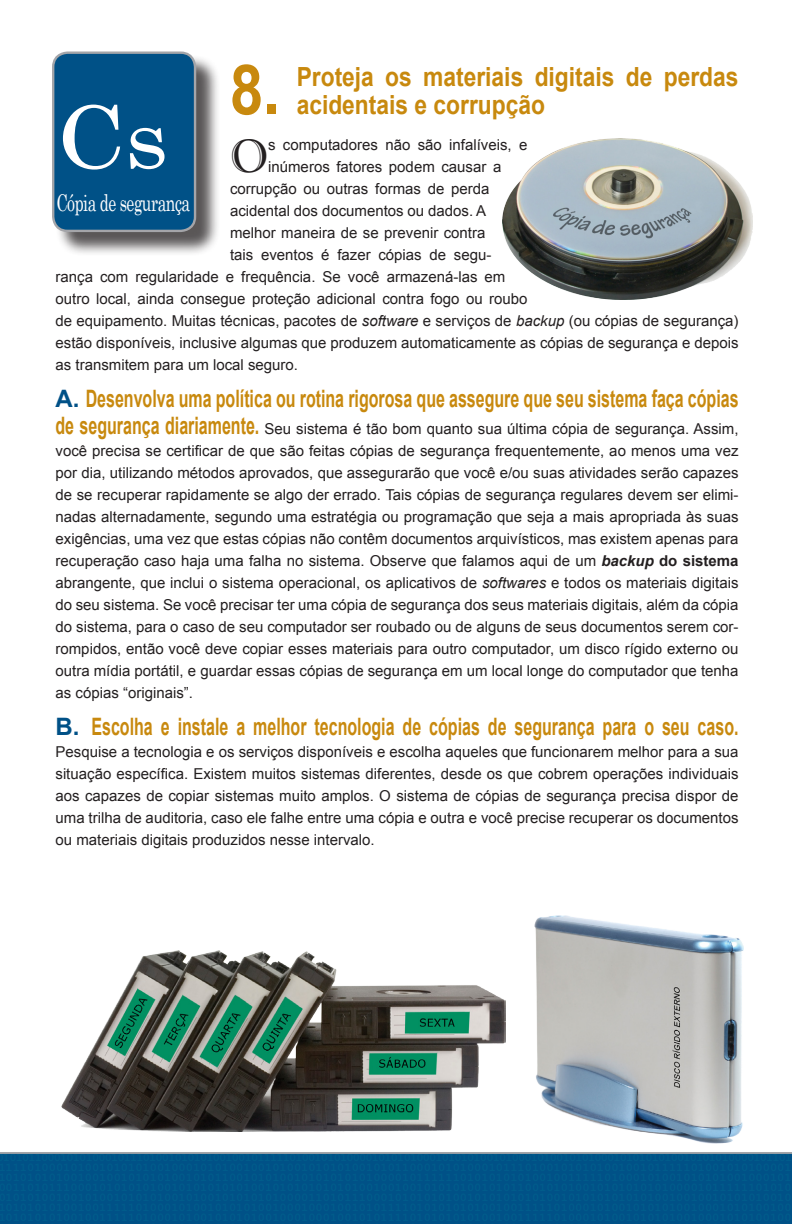
<style>
.page{position:relative;width:792px;height:1224px;background:#fff}
.page>*{position:absolute;margin:0;border:0;box-sizing:border-box;transform-origin:0 0}
.t1{font:86px "Century";color:#fff;scale:1.1 1}
.titulo_numerado{font:700 69.4px "Arial";color:#c8890e;scale:.86 1}
.texto_corrido_capitu{font:47px "Imprint MT Shadow";color:#231f20}
.titulo_numerado-2{font:700 26.4px/28px "Arial";color:#c8890e;scale:.86 1}
.texto_corrido{font:700 24px "Arial";color:#c8890e;scale:.67 1}
.t2{font:23.2px "Century";letter-spacing:-.03em;color:#fff;scale:.68 1}
.texto_corrido-2{font:15px/22px "Arial";color:#231f20;text-align:justify}
.texto_corrido_capitu-2{font:15px "Arial";color:#231f20}
.s1{font-style:italic}
.s2{color:#005187}
.s3{font-weight:700;font-size:24px;color:#c8890e}
.s4{font-weight:700;font-style:italic}
.s5{font-weight:700}
</style>
<div class="page">
<img style="left:503px;top:138px;width:250px;height:162px">
<img style="left:62px;top:951px;width:443px;height:180px">
<div style="left:0;top:1152px;width:792px;height:72px;background:#005187"></div>
<img style="left:534px;top:915px;width:209px;height:228px">
<div style="left:55px;top:54px;width:166px;height:202px;background:#231f20;opacity:.75"></div>
<div style="left:53px;top:53px;width:142px;height:178px;background:#005187;border-radius:14px"></div>
<div style="left:52px;top:51px;width:144px;height:181px;border:2px solid #a4a5a9;border-radius:14px"></div>
<p class="titulo_numerado" style="left:230px;top:44px;width:60px">8.</p>
<p class="titulo_numerado-2" style="left:297px;top:64px;width:515px">Proteja os materiais digitais de perdas acidentais e corrupção</p>
<p class="texto_corrido_capitu" style="left:230px;top:129px;width:40px">O</p>
<p class="texto_corrido_capitu-2" style="left:268px;top:135px;width:261px">s computadores não são infalíveis, e</p>
<p class="t1" style="left:56px;top:65px;width:103px">Cs</p>
<p class="t2" style="left:56px;top:183px;width:199px">Cópia de segurança</p>
<p class="texto_corrido_capitu-2" style="left:268px;top:157px;width:235px">inúmeros fatores podem causar a</p>
<p class="texto_corrido_capitu-2" style="left:230px;top:179px;width:261px">corrupção ou outras formas de perda</p>
<p class="texto_corrido_capitu-2" style="left:230px;top:201px;width:258px">acidental dos documentos ou dados. A</p>
<p class="texto_corrido_capitu-2" style="left:230px;top:223px;width:257px">melhor maneira de se prevenir contra</p>
<p class="texto_corrido_capitu-2" style="left:230px;top:245px;width:263px">tais eventos é fazer cópias de segu-</p>
<p class="texto_corrido_capitu-2" style="left:56px;top:267px;width:451px">rança com regularidade e frequência. Se você armazená-las em</p>
<p class="texto_corrido_capitu-2" style="left:56px;top:289px;width:473px">outro local, ainda consegue proteção adicional contra fogo ou roubo</p>
<p class="texto_corrido_capitu-2" style="left:56px;top:311px;width:685px">de equipamento. Muitas técnicas, pacotes de <span class="s1">software</span> e serviços de <span class="s1">backup</span> (ou cópias de segurança)</p>
<p class="texto_corrido_capitu-2" style="left:56px;top:333px;width:685px">estão disponíveis, inclusive algumas que produzem automaticamente as cópias de segurança e depois</p>
<p class="texto_corrido_capitu-2" style="left:56px;top:355px;width:244px">as transmitem para um local seguro.</p>
<p class="texto_corrido" style="left:56px;top:383px;width:1021px"><span class="s2">A.</span> Desenvolva uma política ou rotina rigorosa que assegure que seu sistema faça cópias</p>
<p class="texto_corrido-2" style="left:56px;top:418px;width:685px"><span class="s3">de segurança diariamente.</span> Seu sistema é tão bom quanto sua última cópia de segurança. Assim, você precisa se certificar de que são feitas cópias de segurança frequentemente, ao menos uma vez por dia, utilizando métodos aprovados, que assegurarão que você e/ou suas atividades serão capazes de se recuperar rapidamente se algo der errado. Tais cópias de segurança regulares devem ser elimi&shy;nadas alternadamente, segundo uma estratégia ou programação que seja a mais apropriada às suas exigências, uma vez que estas cópias não contêm documentos arquivísticos, mas existem apenas para recuperação caso haja uma falha no sistema. Observe que falamos aqui de um <span class="s4">backup</span> <span class="s5">do sistema </span>abrangente, que inclui o sistema operacional, os aplicativos de <span class="s1">softwares</span> e todos os materiais digitais do seu sistema. Se você precisar ter uma cópia de segurança dos seus materiais digitais, além da cópia do sistema, para o caso de seu computador ser roubado ou de alguns de seus documentos serem cor&shy;rompidos, então você deve copiar esses materiais para outro computador, um disco rígido externo ou outra mídia portátil, e guardar essas cópias de segurança em um local longe do computador que tenha as cópias “originais”.</p>
<p class="texto_corrido" style="left:56px;top:711px;width:1021px"><span class="s2">B.</span> Escolha e instale a melhor tecnologia de cópias de segurança para o seu caso.</p>
<p class="texto_corrido-2" style="left:56px;top:741px;width:685px">Pesquise a tecnologia e os serviços disponíveis e escolha aqueles que funcionarem melhor para a sua situação específica. Existem muitos sistemas diferentes, desde os que cobrem operações individuais aos capazes de copiar sistemas muito amplos. O sistema de cópias de segurança precisa dispor de uma trilha de auditoria, caso ele falhe entre uma cópia e outra e você precise recuperar os documentos ou materiais digitais produzidos nesse intervalo.</p>
</div>
